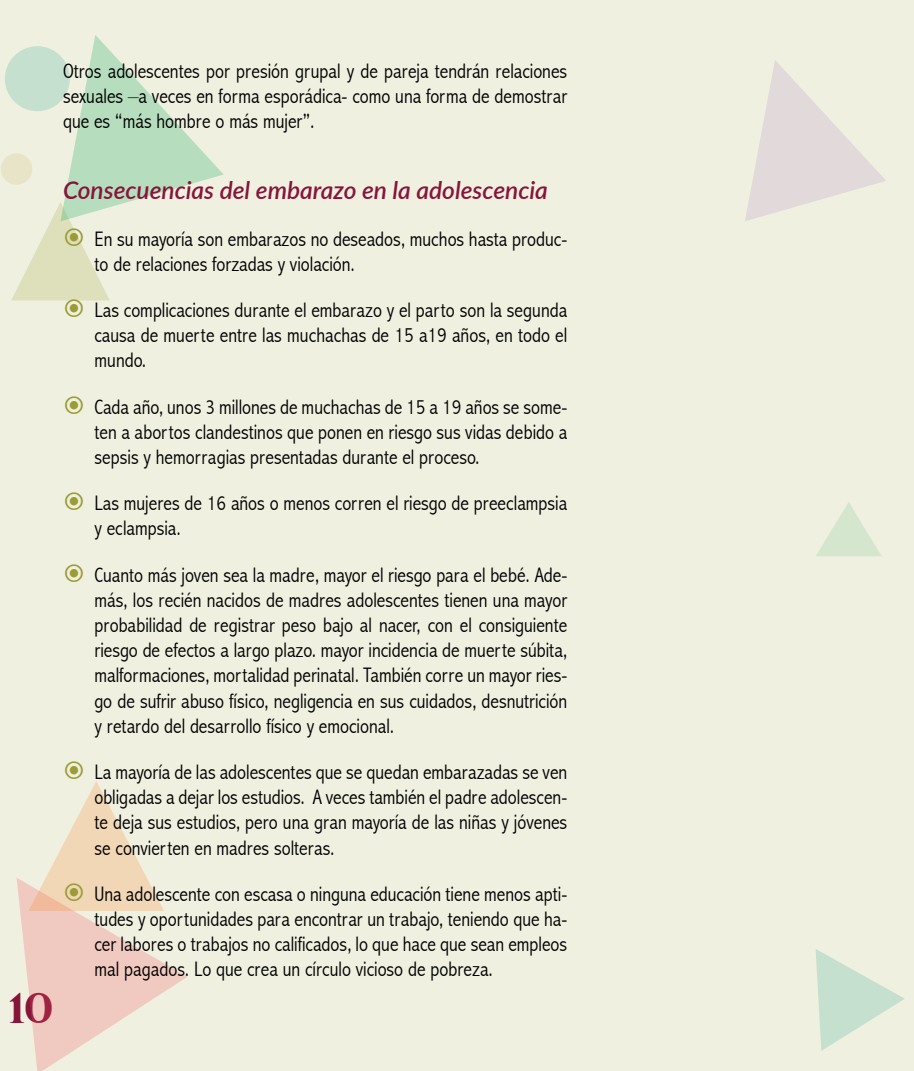
<style>
.page{position:relative;width:914px;height:1071px;background:#f0f0e1}
.page>*{position:absolute;margin:0;border:0;box-sizing:border-box;transform-origin:0 0}
.t1{font:700 42px "Perpetua Titling";color:#86153a}
.t2{font:italic 600 24.5px "Lato";color:#86153a}
.t3{font:300 condensed 21px/25.2px "Abadi";color:#000;text-align:justify}
</style>
<div class="page">
<div style="left:1px;top:153px;width:31px;height:32px;background:#e7e4c7;border-radius:50%"></div>
<div style="left:5px;top:46px;width:65px;height:65px;background:#c6e0cf;border-radius:50%"></div>
<svg style="left:816px;top:502px;width:65px;height:54px"></svg>
<svg style="left:815px;top:949px;width:89px;height:102px"></svg>
<svg style="left:745px;top:60px;width:141px;height:161px"></svg>
<svg style="left:11px;top:35px;width:213px;height:266px"></svg>
<svg style="left:17px;top:781px;width:170px;height:290px"></svg>
<p class="t3" style="left:63px;top:58px;width:505px">Otros adolescentes por presión grupal y de pareja tendrán relaciones sexuales –a veces en forma esporádica- como una forma de demostrar que es “más hombre o más mujer”.</p>
<h1 class="t1" style="left:9px;top:981px;width:45px">10</h1>
<p class="t2" style="left:63px;top:173px;width:486px">Consecuencias del embarazo en la adolescencia</p>
<p class="t3" style="left:94px;top:226px;width:474px">En su mayoría son embarazos no deseados, muchos hasta produc&shy;to de relaciones forzadas y violación.</p>
<p class="t3" style="left:94px;top:297px;width:474px">Las complicaciones durante el embarazo y el parto son la segunda causa de muerte entre las muchachas de 15 a19 años, en todo el mundo.</p>
<p class="t3" style="left:94px;top:394px;width:474px">Cada año, unos 3 millones de muchachas de 15 a 19 años se some&shy;ten a abortos clandestinos que ponen en riesgo sus vidas debido a sepsis y hemorragias presentadas durante el proceso.</p>
<p class="t3" style="left:94px;top:491px;width:474px">Las mujeres de 16 años o menos corren el riesgo de preeclampsia y eclampsia.</p>
<p class="t3" style="left:94px;top:562px;width:474px">Cuanto más joven sea la madre, mayor el riesgo para el bebé. Ade&shy;más, los recién nacidos de madres adolescentes tienen una mayor probabilidad de registrar peso bajo al nacer, con el consiguiente riesgo de efectos a largo plazo. mayor incidencia de muerte súbita, malformaciones, mortalidad perinatal. También corre un mayor ries&shy;go de sufrir abuso físico, negligencia en sus cuidados, desnutrición y retardo del desarrollo físico y emocional.</p>
<p class="t3" style="left:94px;top:759px;width:474px">La mayoría de las adolescentes que se quedan embarazadas se ven obligadas a dejar los estudios. A veces también el padre adolescen&shy;te deja sus estudios, pero una gran mayoría de las niñas y jóvenes se convierten en madres solteras.</p>
<p class="t3" style="left:94px;top:881px;width:474px">Una adolescente con escasa o ninguna educación tiene menos apti&shy;tudes y oportunidades para encontrar un trabajo, teniendo que ha&shy;cer labores o trabajos no calificados, lo que hace que sean empleos mal pagados. Lo que crea un círculo vicioso de pobreza.</p>
</div>
